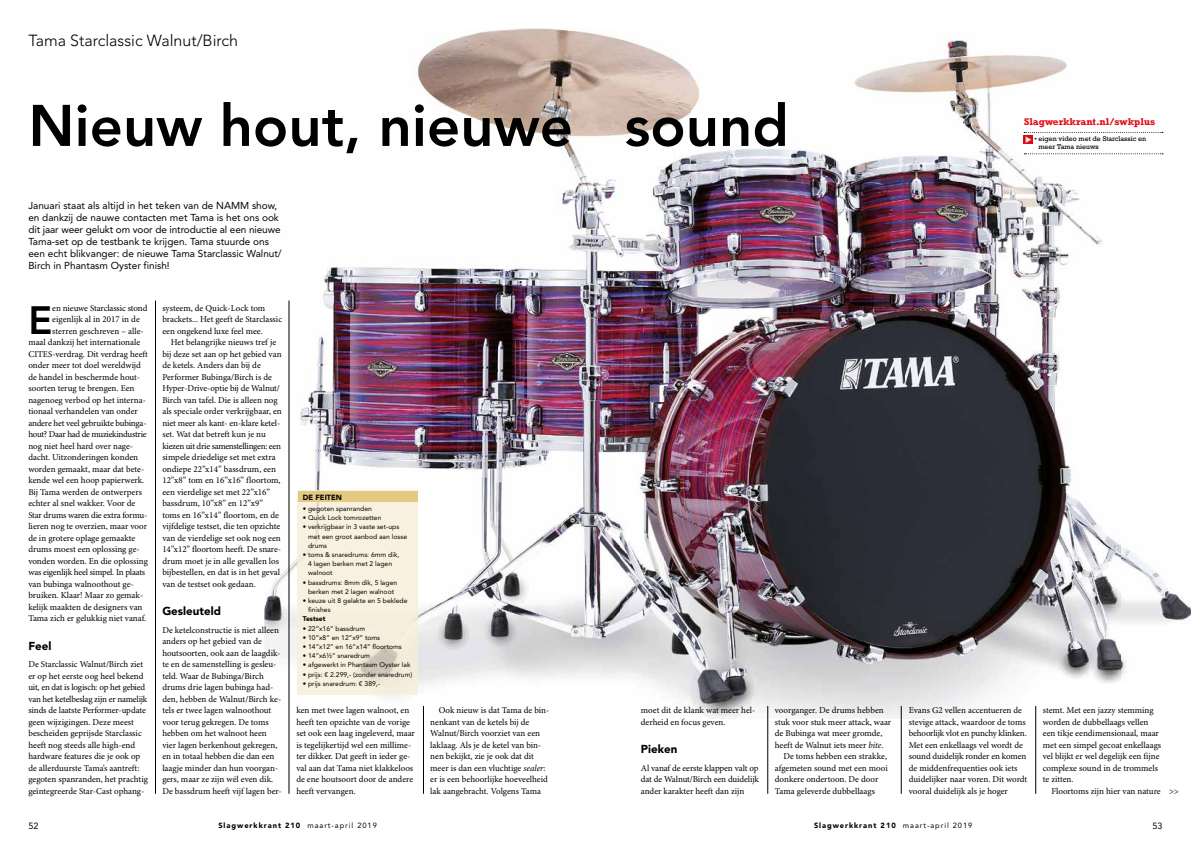
<style>
.page{position:relative;width:1191px;height:842px;background:#fff}
.page>*{position:absolute;margin:0;border:0;box-sizing:border-box;transform-origin:0 0}
.t1{font:800 58px "Avenir LT Std";color:#000}
.t2{font:800 39.2px "Avenir LT Std";color:#000}
.t3{font:300 16px "Avenir LT Std";color:#000}
.t4{font:900 11.5px "Avenir LT Std";color:#000}
.t5{font:10px/12px "Avenir LT Std";color:#000}
.t6{font:700 10px "Rockwell Std";color:#e30613}
.t7{font:9px/11.5px "Minion Pro";letter-spacing:-.005em;color:#000}
.t8{font:9px "Minion Pro";letter-spacing:-.025em;color:#000}
.t9{font:9px "Minion Pro";letter-spacing:-.03em;color:#000}
.t10{font:9px "Avenir LT Std";color:#000}
.t11{font:900 7.5px "Avenir LT Std";letter-spacing:.125em;color:#000}
.t12{font:900 7.5px "Avenir LT Std";color:#000}
.t13{font:7px/8px "Rockwell Std";color:#000}
.t14{font:6.8px/9.2px "Avenir LT Std";color:#000}
.t15{font:900 6.8px "Avenir LT Std";color:#000}
.s1{font-style:italic}
.s2{font-weight:400}
</style>
<div class="page">
<hr style="left:155px;top:300px;width:1px;height:494px;background:#000">
<img style="left:288px;top:29px;width:831px;height:413px">
<img style="left:1120px;top:132px;width:71px;height:548px">
<img style="left:288px;top:442px;width:653px;height:70px">
<img style="left:941px;top:442px;width:179px;height:242px">
<img style="left:264px;top:512px;width:35px;height:207px">
<img style="left:407px;top:512px;width:534px;height:207px">
<div style="left:298px;top:501px;width:119px;height:193px;background:#f8f1df"></div>
<div style="left:298px;top:491px;width:119px;height:10px;background:#e4c981"></div>
<hr style="left:289px;top:300px;width:1px;height:494px;background:#000">
<hr style="left:423px;top:706px;width:1px;height:88px;background:#000">
<hr style="left:767px;top:706px;width:1px;height:88px;background:#000">
<hr style="left:901px;top:706px;width:1px;height:88px;background:#000">
<hr style="left:1035px;top:706px;width:1px;height:88px;background:#000">
<svg style="left:1023px;top:132px;width:139px;height:12px"></svg>
<svg style="left:1024px;top:153px;width:139px;height:1px"></svg>
<h3 class="t3" style="left:28px;top:31px;width:211px">Tama Starclassic Walnut/Birch</h3>
<h1 class="t1" style="left:28px;top:91px;width:762px">Nieuw hout, nieuwe sound</h1>
<p class="t6" style="left:1024px;top:116px;width:133px">Slagwerkkrant.nl/swkplus</p>
<p class="t13" style="left:1038px;top:135px;width:109px;text-indent:-4px">• eigen video met de Starclassic en meer Tama nieuws</p>
<p class="t5" style="left:28px;top:199px;width:255px">Januari staat als altijd in het teken van de NAMM show, en dankzij de nauwe contacten met Tama is het ons ook dit jaar weer gelukt om voor de introductie al een nieuwe Tama-set op de testbank te krijgen. Tama stuurde ons een echt blikvanger: de nieuwe Tama Starclassic Walnut/ Birch in Phantasm Oyster finish!</p>
<h2 class="t2" style="left:28px;top:297px;width:25px">E</h2>
<p class="t7" style="left:52px;top:302px;width:97px">en nieuwe Starclassic stond</p>
<p class="t7" style="left:52px;top:314px;width:89px">eigenlijk al in 2017 in de</p>
<p class="t7" style="left:52px;top:325px;width:93px">sterren geschreven – alle-</p>
<p class="t7" style="left:28px;top:337px;width:113px">maal dankzij het internationale</p>
<p class="t7" style="left:28px;top:348px;width:121px">CITES-verdrag. Dit verdrag heeft</p>
<p class="t7" style="left:28px;top:360px;width:114px">onder meer tot doel wereldwijd</p>
<p class="t7" style="left:28px;top:371px;width:113px">de handel in beschermde hout-</p>
<p class="t7" style="left:28px;top:383px;width:108px">soorten terug te brengen. Een</p>
<p class="t7" style="left:28px;top:394px;width:119px">nagenoeg verbod op het interna-</p>
<p class="t7" style="left:28px;top:406px;width:111px">tionaal verhandelen van onder</p>
<p class="t8" style="left:28px;top:417px;width:120px">andere het veel gebruikte bubinga-</p>
<p class="t9" style="left:28px;top:429px;width:120px">hout? Daar had de muziekindustrie</p>
<p class="t7" style="left:28px;top:440px;width:106px">nog niet heel hard over nage-</p>
<p class="t7" style="left:28px;top:452px;width:111px">dacht. Uitzonderingen konden</p>
<p class="t7" style="left:28px;top:463px;width:117px">worden gemaakt, maar dat bete-</p>
<p class="t7" style="left:28px;top:475px;width:117px">kende wel een hoop papierwerk.</p>
<p class="t7" style="left:28px;top:486px;width:115px">Bij Tama werden de ontwerpers</p>
<p class="t7" style="left:28px;top:498px;width:109px">echter al snel wakker. Voor de</p>
<p class="t7" style="left:28px;top:509px;width:120px">Star drums waren die extra formu-</p>
<p class="t7" style="left:28px;top:521px;width:120px">lieren nog te overzien, maar voor</p>
<p class="t7" style="left:28px;top:532px;width:109px">de in grotere oplage gemaakte</p>
<p class="t7" style="left:28px;top:544px;width:113px">drums moest een oplossing ge-</p>
<p class="t7" style="left:28px;top:555px;width:121px">vonden worden. En die oplossing</p>
<p class="t7" style="left:28px;top:567px;width:118px">was eigenlijk heel simpel. In plaats</p>
<p class="t7" style="left:28px;top:578px;width:107px">van bubinga walnoothout ge-</p>
<p class="t7" style="left:28px;top:590px;width:116px">bruiken. Klaar! Maar zo gemak-</p>
<p class="t7" style="left:28px;top:601px;width:116px">kelijk maakten de designers van</p>
<p class="t7" style="left:28px;top:613px;width:119px">Tama zich er gelukkig niet vanaf.</p>
<p class="t4" style="left:28px;top:639px;width:25px">Feel</p>
<p class="t7" style="left:28px;top:659px;width:121px">De Starclassic Walnut/Birch ziet er op het eerste oog heel bekend uit, en dat is logisch: op het gebied van het ketelbeslag zijn er namelijk sinds de laatste Performer-update geen wijzigingen. Deze meest bescheiden geprijsde Starclassic heeft nog steeds alle high-end hardware features die je ook op de allerduurste Tama’s aantreft: gegoten spanranden, het prachtig geïntegreerde Star-Cast ophang-</p>
<p class="t7" style="left:162px;top:302px;width:121px">systeem, de Quick-Lock tom brackets... Het geeft de Starclassic een ongekend luxe feel mee.</p>
<p class="t7" style="left:162px;top:337px;width:121px;text-indent:9px">Het belangrijke nieuws tref je bij deze set aan op het gebied van de ketels. Anders dan bij de<br>Performer Bubinga/Birch is de<br>Hyper-Drive-optie bij de Walnut/<br>Birch van tafel. Die is alleen nog als speciale order verkrijgbaar, en niet meer als kant- en-klare ketel&shy;set. Wat dat betreft kun je nu kiezen uit drie samenstellingen: een simpele driedelige set met extra ondiepe 22”x14” bassdrum, een<br>12”x8” tom en 16”x16” floortom, een vierdelige set met 22”x16” bassdrum, 10”x8” en 12”x9” toms en 16”x14” floortom, en de vijfdelige testset, die ten opzichte van de vierdelige set ook nog een<br>14”x12” floortom heeft. De snare&shy;drum moet je in alle gevallen los bijbestellen, en dat is in het geval van de testset ook gedaan.</p>
<p class="t4" style="left:162px;top:604px;width:60px">Gesleuteld</p>
<p class="t7" style="left:162px;top:624px;width:121px">De ketelconstructie is niet alleen anders op het gebied van de houtsoorten, ook aan de laagdik&shy;te en de samenstelling is gesleu&shy;teld. Waar de Bubinga/Birch drums drie lagen bubinga had&shy;den, hebben de Walnut/Birch ke&shy;tels er twee lagen walnoothout voor terug gekregen. De toms hebben om het walnoot heen vier lagen berkenhout gekregen, en in totaal hebben die dan een laagje minder dan hun voorgan&shy;gers, maar ze zijn wél even dik.<br>De bassdrum heeft vijf lagen ber-</p>
<p class="t12" style="left:303px;top:492px;width:41px">DE FEITEN</p>
<p class="t14" style="left:303px;top:504px;width:71px">• gegoten spanranden</p>
<p class="t14" style="left:303px;top:513px;width:80px">• Quick Lock tomrozetten</p>
<p class="t14" style="left:308px;top:522px;width:100px;text-indent:-5px">• verkrijgbaar in 3 vaste set-ups met een groot aanbod aan losse drums</p>
<p class="t14" style="left:308px;top:550px;width:93px;text-indent:-5px">• toms &amp; snaredrums: 6mm dik,<br>4 lagen berken met 2 lagen walnoot</p>
<p class="t14" style="left:303px;top:578px;width:96px;text-align:center">• bassdrums: 8mm dik, 5 lagen berken met 2 lagen walnoot</p>
<p class="t14" style="left:308px;top:596px;width:101px;text-indent:-5px">• keuze uit 8 gelakte en 5 beklede finishes</p>
<p class="t15" style="left:303px;top:615px;width:24px">Testset</p>
<p class="t14" style="left:303px;top:624px;width:64px">• 22”x16” bassdrum</p>
<p class="t14" style="left:303px;top:633px;width:79px">• 10”x8” en 12”x9” toms</p>
<p class="t14" style="left:303px;top:642px;width:100px">• 14”x12” en 16”x14” floortoms</p>
<p class="t14" style="left:303px;top:651px;width:69px">• 14”x6½” snaredrum</p>
<p class="t14" style="left:303px;top:660px;width:109px">• afgewerkt in Phantasm Oyster lak</p>
<p class="t14" style="left:303px;top:670px;width:111px">• prijs: € 2.299,- (zonder snaredrum)</p>
<p class="t14" style="left:303px;top:679px;width:79px">• prijs snaredrum: € 389,-</p>
<p class="t7" style="left:296px;top:705px;width:120px">ken met twee lagen walnoot, en heeft ten opzichte van de vorige set ook een laag ingeleverd, maar is tegelijkertijd wel een millime&shy;ter dikker. Dat geeft in ieder ge&shy;val aan dat Tama niet klakkeloos de ene houtsoort door de andere heeft vervangen.</p>
<p class="t7" style="left:430px;top:705px;width:120px;text-indent:9px">Ook nieuw is dat Tama de bin&shy;nenkant van de ketels bij de<br>Walnut/Birch voorziet van een laklaag. Als je de ketel van bin&shy;nen bekijkt, zie je ook dat dit meer is dan een vluchtige <span class="s1">sealer</span>: er is een behoorlijke hoeveelheid lak aangebracht. Volgens Tama</p>
<p class="t7" style="left:641px;top:705px;width:116px">moet dit de klank wat meer hel&shy;derheid en focus geven.</p>
<p class="t4" style="left:641px;top:742px;width:38px">Pieken</p>
<p class="t7" style="left:641px;top:762px;width:120px;text-align:justify">Al vanaf de eerste klappen valt op dat de Walnut/Birch een duidelijk ander karakter heeft dan zijn</p>
<p class="t7" style="left:775px;top:705px;width:110px">voorganger. De drums hebben</p>
<p class="t7" style="left:775px;top:716px;width:118px">stuk voor stuk meer attack, waar</p>
<p class="t7" style="left:775px;top:728px;width:109px">de Bubinga wat meer gromde,</p>
<p class="t7" style="left:775px;top:739px;width:110px">heeft de Walnut iets meer <span class="s1">bite</span>.</p>
<p class="t7" style="left:783px;top:751px;width:105px">De toms hebben een strakke,</p>
<p class="t7" style="left:775px;top:762px;width:114px">afgemeten sound met een mooi</p>
<p class="t7" style="left:775px;top:774px;width:105px">donkere ondertoon. De door</p>
<p class="t7" style="left:775px;top:785px;width:102px">Tama geleverde dubbellaags</p>
<p class="t7" style="left:909px;top:705px;width:120px">Evans G2 vellen accentueren de stevige attack, waardoor de toms behoorlijk vlot en punchy klinken.<br>Met een enkellaags vel wordt de sound duidelijk ronder en komen de middenfrequenties ook iets duidelijker naar voren. Dit wordt vooral duidelijk als je hoger</p>
<p class="t7" style="left:1042px;top:705px;width:120px">stemt. Met een jazzy stemming worden de dubbellaags vellen een tikje eendimensionaal, maar met een simpel gecoat enkellaags vel blijkt er wel degelijk een fijne complexe sound in de trommels te zitten.</p>
<p class="t7" style="left:1051px;top:785px;width:111px">Floortoms zijn hier van nature</p>
<p class="t7" style="left:1169px;top:785px;width:11px">&gt;&gt;</p>
<p class="t10" style="left:28px;top:820px;width:12px">52</p>
<p class="t11" style="left:219px;top:821px;width:160px">Slagwerkkrant 210 <span class="s2">maart-april 2019</span></p>
<p class="t11" style="left:814px;top:821px;width:160px">Slagwerkkrant 210 <span class="s2">maart-april 2019</span></p>
<p class="t10" style="left:1152px;top:820px;width:12px">53</p>
</div>
